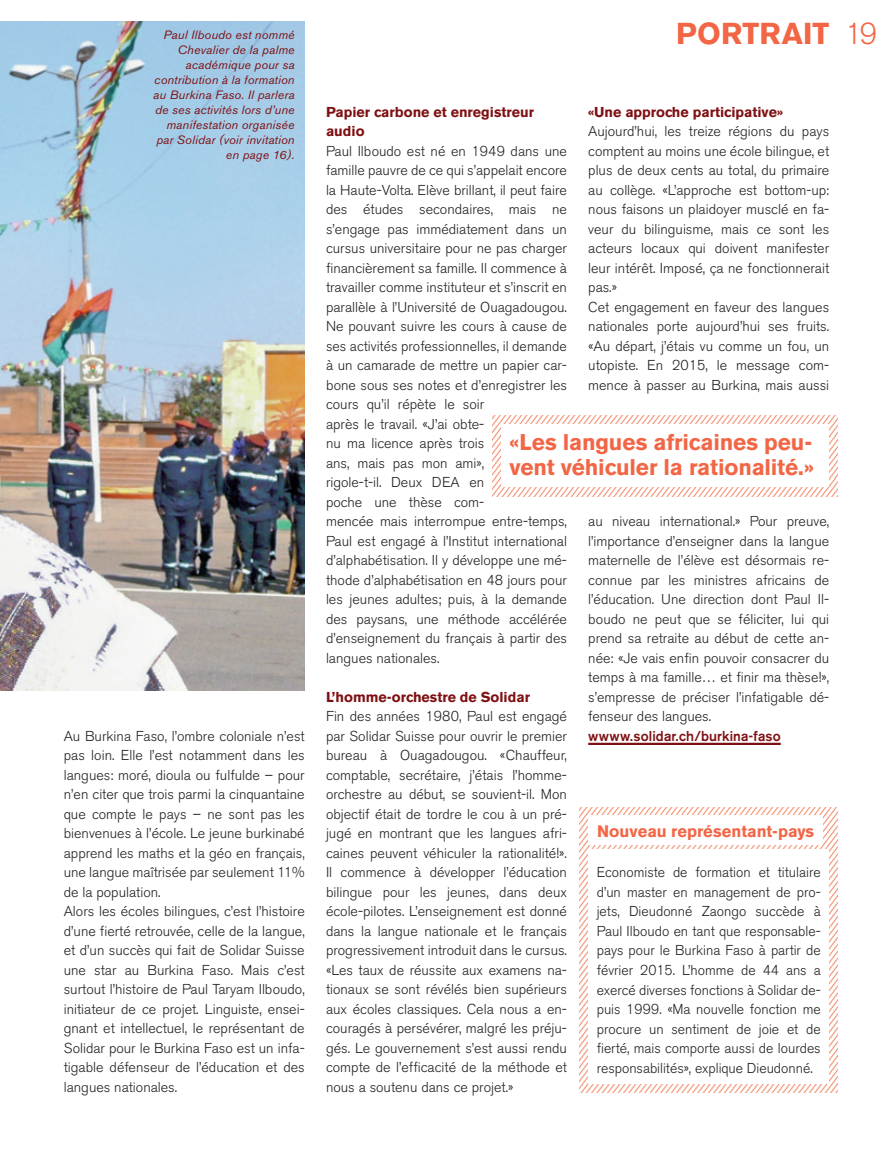
<style>
.page{position:relative;width:893px;height:1170px;background:#fff}
.page>*{position:absolute;margin:0;border:0;box-sizing:border-box;transform-origin:0 0}
.t1{font:700 30px "Akzidenz Grotesk BE";letter-spacing:.01em;color:#f26646}
.t2{font:700 22.5px/25.5px "Akzidenz Grotesk BE";letter-spacing:-.01em;color:#f26646}
.t3{font:700 16.5px "Akzidenz Grotesk BE";color:#f26646}
.t4{font:300 14.25px/19.5px "Akzidenz Grotesk BE";color:#231f20}
.t5{font:700 14.25px/19.5px "Akzidenz Grotesk BE";color:#7f1013}
.t6{font:500 14.25px "Akzidenz Grotesk BE";letter-spacing:.01em;color:#7f1013;scale:.96 1}
.t7{font:italic 12px/15px "Akzidenz Grotesk BE";letter-spacing:.015em;color:#7f1013;text-align:right}
.s1{font-weight:300}
</style>
<div class="page">
<img style="left:0;top:21px;width:305px;height:670px">
<img style="left:580px;top:807px;width:258px;height:284px">
<div style="left:588px;top:849px;width:241px;height:234px;background:#fff"></div>
<div style="left:589px;top:815px;width:234px;height:30px;background:#fff"></div>
<hr style="left:588px;top:742px;width:193px;height:3px;background:#7f1013">
<img style="left:493px;top:416px;width:344px;height:80px">
<div style="left:501px;top:424px;width:327px;height:63px;background:#fff"></div>
<p class="t7" style="left:153px;top:29px;width:143px">Paul Ilboudo est nommé<br>Chevalier de la palme académique pour sa contribution à la formation au Burkina Faso. Il parlera de ses activités lors d’une manifestation organisée par Solidar (voir invitation en page 16).</p>
<h1 class="t1" style="left:676px;top:23px;width:203px">PORTRAIT <span class="s1">19</span></h1>
<p class="t5" style="left:326px;top:103px;width:210px">Papier carbone et enregistreur audio</p>
<p class="t4" style="left:326px;top:142px;width:242px">Paul Ilboudo est né en 1949 dans une famille pauvre de ce qui s’appelait encore la Haute-Volta. Elève brillant, il peut faire des études secondaires, mais ne s’engage pas immédiatement dans un cursus universitaire pour ne pas charger financièrement sa famille. Il commence à travailler comme instituteur et s’inscrit en parallèle à l’Université de Ouagadougou.<br>Ne pouvant suivre les cours à cause de ses activités professionnelles, il demande à un camarade de mettre un papier car&shy;bone sous ses notes et d’enregistrer les cours qu’il répète le soir<br>après le travail. «J’ai obte-<br>nu ma licence après trois<br>ans, mais pas mon ami»,<br>rigole-t-il. Deux DEA en<br>poche une thèse com-<br>mencée mais interrompue entre-temps, Paul est engagé à l’Institut international d’alphabétisation. Il y développe une mé&shy;thode d’alphabétisation en 48 jours pour les jeunes adultes; puis, à la demande des paysans, une méthode accélérée d’enseignement du français à partir des langues nationales.</p>
<p class="t5" style="left:326px;top:688px;width:205px">L’homme-orchestre de Solidar</p>
<p class="t4" style="left:326px;top:708px;width:242px;text-align:justify">Fin des années 1980, Paul est engagé par Solidar Suisse pour ouvrir le premier bureau à Ouagadougou. «Chauffeur, comptable, secrétaire, j’étais l’homme&shy;orchestre au début, se souvient-il. Mon objectif était de tordre le cou à un pré&shy;jugé en montrant que les langues afri&shy;caines peuvent véhiculer la rationalité!».<br>Il commence à développer l’éducation bilingue pour les jeunes, dans deux école-pilotes. L’enseignement est donné dans la langue nationale et le français progressivement introduit dans le cursus. «Les taux de réussite aux examens na&shy;tionaux se sont révélés bien supérieurs aux écoles classiques. Cela nous a en&shy;couragés à persévérer, malgré les préju&shy;gés. Le gouvernement s’est aussi rendu compte de l’efficacité de la méthode et nous a soutenu dans ce projet.»</p>
<p class="t5" style="left:588px;top:103px;width:196px">«Une approche participative»</p>
<p class="t4" style="left:588px;top:123px;width:242px">Aujourd’hui, les treize régions du pays comptent au moins une école bilingue, et plus de deux cents au total, du primaire au collège. «L’approche est bottom-up: nous faisons un plaidoyer musclé en fa&shy;veur du bilinguisme, mais ce sont les acteurs locaux qui doivent manifester leur intérêt. Imposé, ça ne fonctionnerait pas.»<br>Cet engagement en faveur des langues nationales porte aujourd’hui ses fruits. «Au départ, j’étais vu comme un fou, un utopiste. En 2015, le message com&shy;mence à passer au Burkina, mais aussi</p>
<h2 class="t2" style="left:510px;top:431px;width:306px">«Les langues africaines peu&shy;vent véhiculer la rationalité.»</h2>
<p class="t4" style="left:588px;top:513px;width:242px;text-align:justify">au niveau international.» Pour preuve, l’importance d’enseigner dans la langue maternelle de l’élève est désormais re&shy;connue par les ministres africains de l’éducation. Une direction dont Paul Il&shy;boudo ne peut que se féliciter, lui qui prend sa retraite au début de cette an&shy;née: «Je vais enfin pouvoir consacrer du temps à ma famille… et finir ma thèse!», s’empresse de préciser l’infatigable dé&shy;fenseur des langues.</p>
<p class="t4" style="left:64px;top:727px;width:242px">Au Burkina Faso, l’ombre coloniale n’est</p>
<p class="t6" style="left:588px;top:730px;width:202px">wwww.solidar.ch/burkina-faso</p>
<p class="t4" style="left:64px;top:747px;width:242px">pas loin. Elle l’est notamment dans les langues: moré, dioula ou fulfulde – pour n’en citer que trois parmi la cinquantaine que compte le pays – ne sont pas les bienvenues à l’école. Le jeune burkinabé apprend les maths et la géo en français, une langue maîtrisée par seulement 11% de la population.<br>Alors les écoles bilingues, c’est l’histoire d’une fierté retrouvée, celle de la langue, et d’un succès qui fait de Solidar Suisse une star au Burkina Faso. Mais c’est surtout l’histoire de Paul Taryam Ilboudo, initiateur de ce projet. Linguiste, ensei&shy;gnant et intellectuel, le représentant de Solidar pour le Burkina Faso est un infa&shy;tigable défenseur de l’éducation et des langues nationales.</p>
<p class="t3" style="left:597px;top:825px;width:219px">Nouveau représentant-pays</p>
<p class="t4" style="left:597px;top:864px;width:225px;text-align:justify">Economiste de formation et titulaire d’un master en management de pro&shy;jets, Dieudonné Zaongo succède à Paul Ilboudo en tant que responsable&shy;pays pour le Burkina Faso à partir de février 2015. L’homme de 44 ans a exercé diverses fonctions à Solidar de&shy;puis 1999. «Ma nouvelle fonction me procure un sentiment de joie et de fierté, mais comporte aussi de lourdes responsabilités», explique Dieudonné.</p>
</div>
